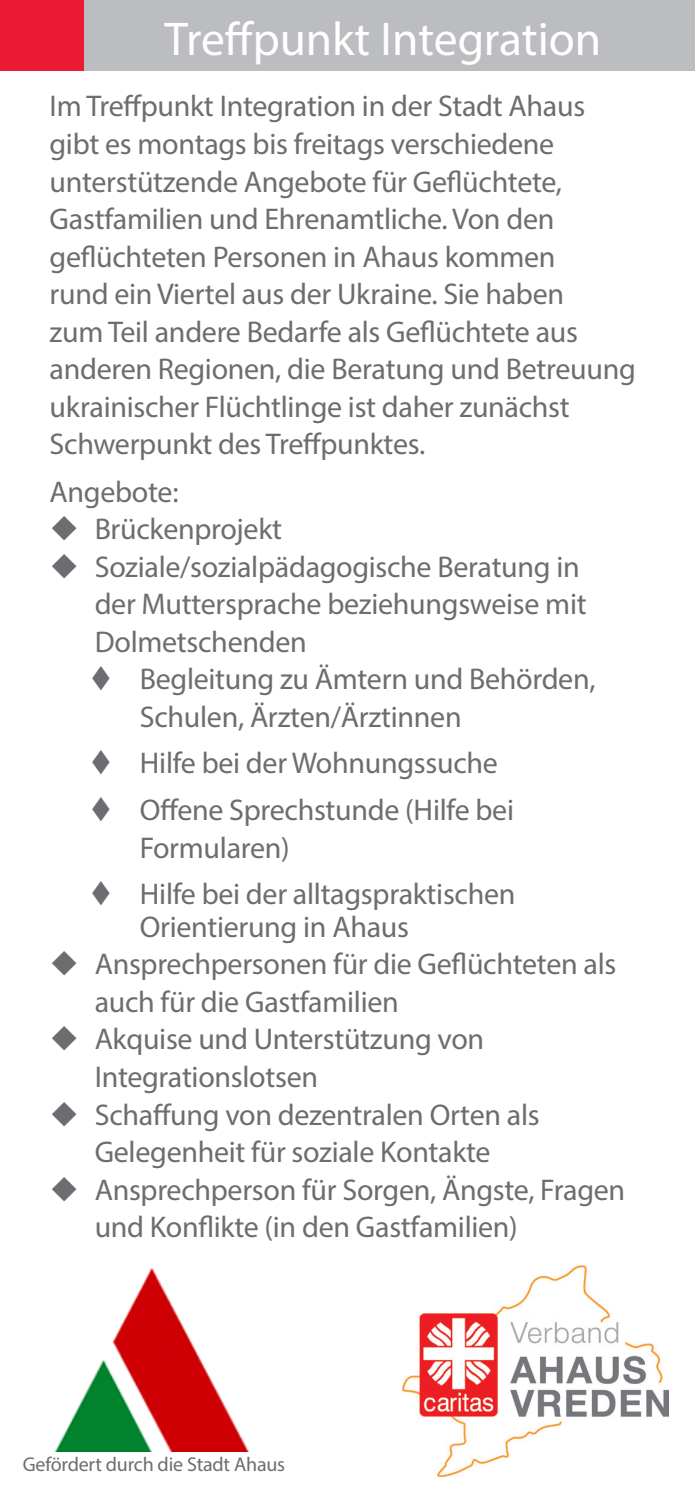
<style>
.page{position:relative;width:695px;height:1489px;background:#fff}
.page>*{position:absolute;margin:0;border:0;box-sizing:border-box;transform-origin:0 0}
.t1{font:47.5px "Myriad Pro";color:#fff}
.Absatzformat_1{font:30px/37.5px "Myriad Pro";letter-spacing:-.01em;color:#6c6d70}
.t2{font:20px "Myriad Pro";letter-spacing:-.01em;color:#6c6d70}
</style>
<div class="page">
<img style="left:55px;top:1268px;width:194px;height:182px">
<img style="left:403px;top:1265px;width:265px;height:211px">
<div style="left:0;top:0;width:694px;height:71px;background:#bcbdc0"></div>
<div style="left:0;top:0;width:83px;height:71px;background:#ed1a33"></div>
<p class="t1" style="left:164px;top:10px;width:438px">Treffpunkt Integration</p>
<p class="Absatzformat_1" style="left:50px;top:87px;width:587px">Im Treffpunkt Integration in der Stadt Ahaus gibt es montags bis freitags verschiedene unterstützende Angebote für Geflüchtete, Gastfamilien und Ehrenamtliche. Von den geflüchteten Personen in Ahaus kommen<br>rund ein Viertel aus der Ukraine. Sie haben<br>zum Teil andere Bedarfe als Geflüchtete aus anderen Regionen, die Beratung und Betreuung ukrainischer Flüchtlinge ist daher zunächst Schwerpunkt des Treffpunktes.</p>
<p class="Absatzformat_1" style="left:50px;top:472px;width:130px">Angebote:</p>
<p class="Absatzformat_1" style="left:50px;top:510px;width:234px">◆ Brückenprojekt</p>
<p class="Absatzformat_1" style="left:95px;top:547px;width:493px;text-indent:-45px">◆ Soziale/sozialpädagogische Beratung in der Muttersprache beziehungsweise mit<br>Dolmetschenden</p>
<p class="Absatzformat_1" style="left:140px;top:660px;width:457px;text-indent:-50px">▼ Begleitung zu Ämtern und Behörden,<br>Schulen, Ärzten/Ärztinnen</p>
<p class="Absatzformat_1" style="left:90px;top:744px;width:409px">▼ Hilfe bei der Wohnungssuche</p>
<p class="Absatzformat_1" style="left:140px;top:790px;width:376px;text-indent:-50px">▼ Offene Sprechstunde (Hilfe bei<br>Formularen)</p>
<p class="Absatzformat_1" style="left:140px;top:877px;width:377px;line-height:32.5px;text-indent:-50px">▼ Hilfe bei der alltagspraktischen<br>Orientierung in Ahaus</p>
<p class="Absatzformat_1" style="left:95px;top:945px;width:523px;text-indent:-45px">◆ Ansprechpersonen für die Geflüchteten als auch für die Gastfamilien</p>
<p class="Absatzformat_1" style="left:95px;top:1020px;width:391px;text-indent:-45px">◆ Akquise und Unterstützung von<br>Integrationslotsen</p>
<p class="Absatzformat_1" style="left:50px;top:1095px;width:491px;text-align:center">◆ Schaffung von dezentralen Orten als<br>Gelegenheit für soziale Kontakte</p>
<p class="Absatzformat_1" style="left:95px;top:1170px;width:532px;text-indent:-45px">◆ Ansprechperson für Sorgen, Ängste, Fragen und Konflikte (in den Gastfamilien)</p>
<p class="t2" style="left:23px;top:1451px;width:264px">Gefördert durch die Stadt Ahaus</p>
</div>
